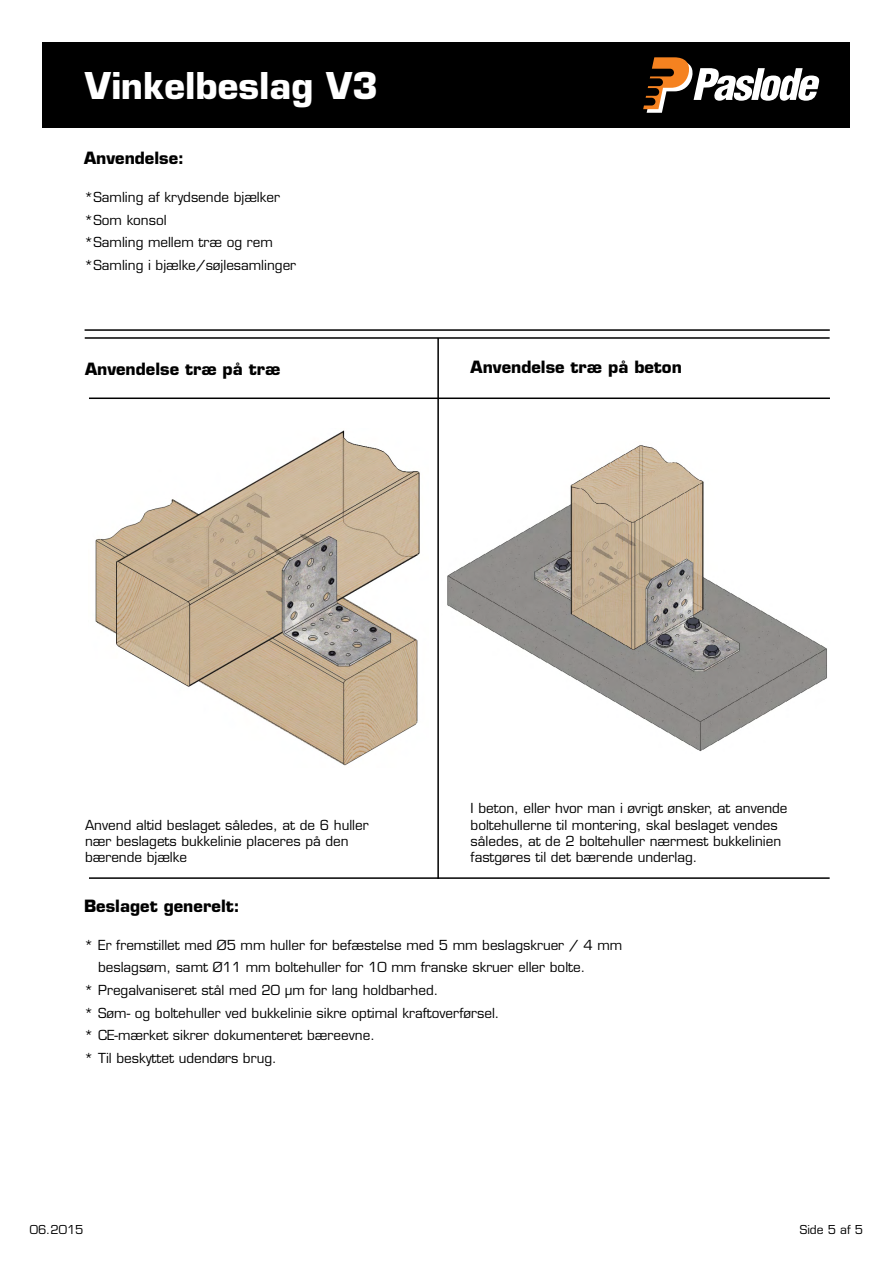
<style>
.page{position:relative;width:893px;height:1263px;background:#fff}
.page>*{position:absolute;margin:0;border:0;box-sizing:border-box;transform-origin:0 0}
.t1{font:700 36px "Eurostile";color:#fff}
.t2{font:700 16.5px "Eurostile";color:#000}
.t3{font:13.5px/16.2px "Eurostile";color:#000}
.t4{font:12px "Eurostile";color:#000}
</style>
<div class="page">
<div style="left:43px;top:43px;width:807px;height:85px;background:#000"></div>
<svg style="left:643px;top:57px;width:177px;height:56px"></svg>
<hr style="left:85px;top:329px;width:745px;height:2px;background:#000">
<hr style="left:85px;top:337px;width:745px;height:2px;background:#000">
<hr style="left:89px;top:397px;width:741px;height:2px;background:#000">
<hr style="left:89px;top:877px;width:741px;height:2px;background:#000">
<hr style="left:437px;top:338px;width:2px;height:541px;background:#000">
<img style="left:95px;top:430px;width:325px;height:336px">
<img style="left:447px;top:445px;width:380px;height:307px">
<h1 class="t1" style="left:85px;top:64px;width:295px">Vinkelbeslag V3</h1>
<p class="t2" style="left:84px;top:148px;width:102px">Anvendelse:</p>
<p class="t3" style="left:84px;top:186px;width:214px;line-height:22.5px">*Samling af krydsende bjælker *Som konsol<br>*Samling mellem træ og rem *Samling i bjælke/søjlesamlinger</p>
<p class="t2" style="left:85px;top:358px;width:197px">Anvendelse træ på træ</p>
<p class="t2" style="left:471px;top:357px;width:213px">Anvendelse træ på beton</p>
<p class="t3" style="left:85px;top:816px;width:285px">Anvend altid beslaget således, at de 6 huller nær beslagets bukkelinie placeres på den bærende bjælke</p>
<p class="t3" style="left:471px;top:800px;width:318px">I beton, eller hvor man i øvrigt ønsker, at anvende boltehullerne til montering, skal beslaget vendes således, at de 2 boltehuller nærmest bukkelinien fastgøres til det bærende underlag.</p>
<p class="t2" style="left:84px;top:896px;width:157px">Beslaget generelt:</p>
<p class="t3" style="left:84px;top:937px;width:540px">* Er fremstillet med Ø5 mm huller for befæstelse med 5 mm beslagskruer / 4 mm</p>
<p class="t3" style="left:98px;top:959px;width:489px">beslagsøm, samt Ø11 mm boltehuller for 10 mm franske skruer eller bolte.</p>
<p class="t3" style="left:84px;top:982px;width:356px">* Pregalvaniseret stål med 20 µm for lang holdbarhed.</p>
<p class="t3" style="left:84px;top:1005px;width:417px">* Søm- og boltehuller ved bukkelinie sikre optimal kraftoverførsel.</p>
<p class="t3" style="left:84px;top:1027px;width:292px">* CE-mærket sikrer dokumenteret bæreevne.</p>
<p class="t3" style="left:84px;top:1050px;width:194px">* Til beskyttet udendørs brug.</p>
<p class="t4" style="left:30px;top:1222px;width:55px">06.2015</p>
<p class="t4" style="left:800px;top:1222px;width:65px">Side 5 af 5</p>
</div>
